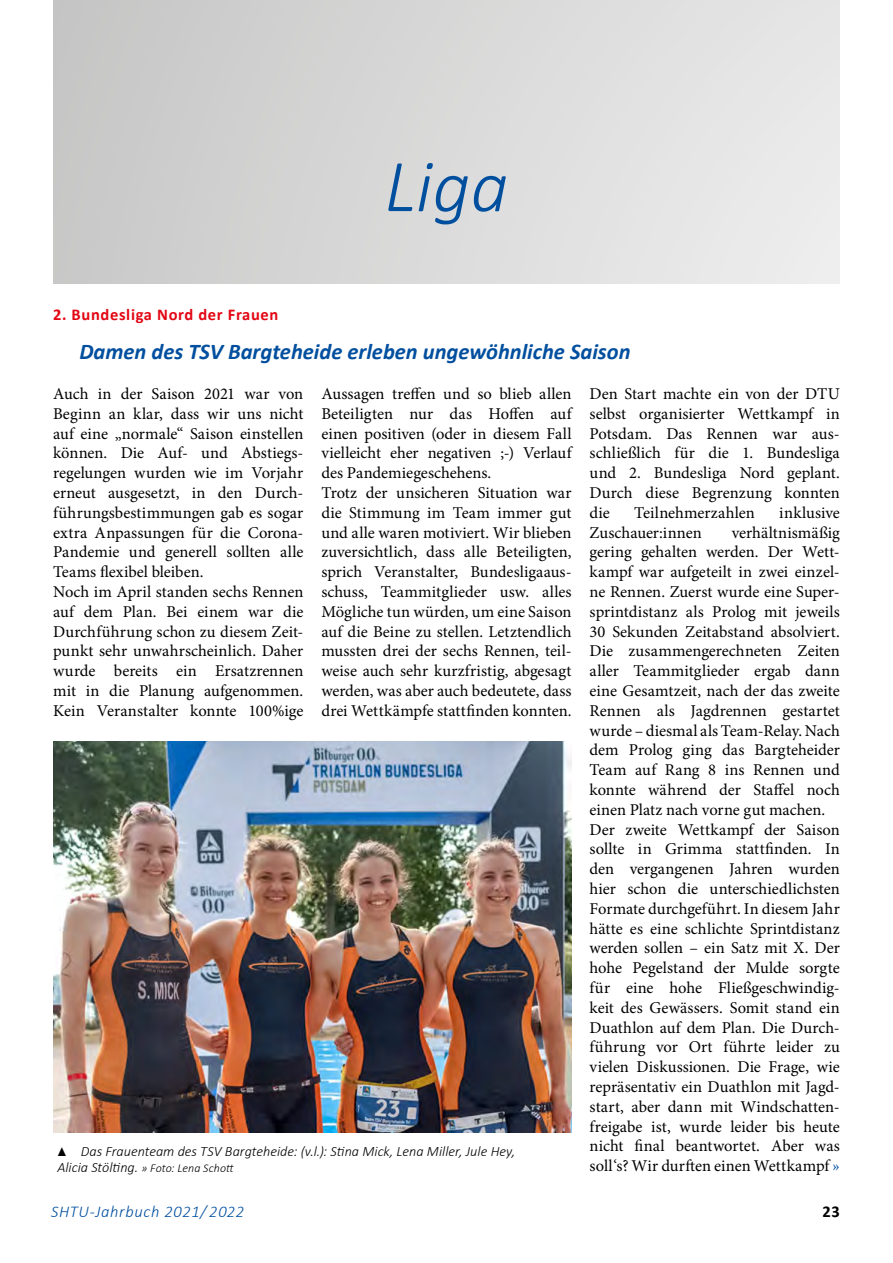
<style>
.page{position:relative;width:893px;height:1263px;background:#fff}
.page>*{position:absolute;margin:0;border:0;box-sizing:border-box;transform-origin:0 0}
.Kapitelüschrift{font:italic 300 75px "Calibri";color:#004f9f}
.Artikel-Üschrift{font:italic 700 22.5px "Calibri";color:#004f9f}
.fließ_ohne_einzug{font:16.5px/19.8px "Minion Pro";color:#000;text-align:justify}
.Artikel_-Kopfzeile_R{font:700 16.5px "Calibri";letter-spacing:.04em;color:#e30613}
.Artikel_-Kopfzeile_R-2{font:italic 300 16.5px "Calibri";letter-spacing:.04em;color:#004f9f}
.Artikel_-Kopfzeile_R-3{font:700 16.5px "Calibri";color:#000}
.Bildunterschrift{font:italic 300 14.25px "Calibri";color:#000}
.Bildunterschrift-2{font:italic 300 12px "Calibri";letter-spacing:.005em;color:#000}
.s1{color:#004f9f}
.s2{font-family:"Acumin Pro";font-weight:400;font-style:normal}
.s3{font-size:14.25px}
</style>
<div class="page">
<div style="left:53px;top:0;width:787px;height:284px;background:linear-gradient(to right,#c7c7c7,#ececec)"></div>
<img style="left:53px;top:741px;width:519px;height:391px">
<p class="Kapitelüschrift" style="left:384px;top:140px;width:126px">Liga</p>
<p class="Artikel_-Kopfzeile_R" style="left:53px;top:303px;width:227px">2. Bundesliga Nord der Frauen</p>
<p class="Artikel-Üschrift" style="left:79px;top:336px;width:553px">Damen des TSV Bargteheide erleben ungewöhnliche Saison</p>
<p class="fließ_ohne_einzug" style="left:53px;top:384px;width:252px">Auch in der Saison 2021 war von Beginn an klar, dass wir uns nicht auf eine „normale“ Saison einstellen können. Die Auf- und Abstiegs&shy;regelungen wurden wie im Vorjahr erneut ausgesetzt, in den Durch&shy;führungsbestimmungen gab es sogar extra Anpassungen für die Corona-Pandemie und generell sollten alle Teams flexibel bleiben.</p>
<p class="fließ_ohne_einzug" style="left:53px;top:582px;width:252px">Noch im April standen sechs Rennen auf dem Plan. Bei einem war die Durchführung schon zu diesem Zeit&shy;punkt sehr unwahrscheinlich. Daher wurde bereits ein Ersatzrennen mit in die Planung aufgenommen.<br>Kein Veranstalter konnte 100%ige</p>
<p class="fließ_ohne_einzug" style="left:321px;top:384px;width:252px">Aussagen treffen und so blieb allen Beteiligten nur das Hoffen auf einen positiven (oder in diesem Fall vielleicht eher negativen ;-) Verlauf des Pandemiegeschehens.</p>
<p class="fließ_ohne_einzug" style="left:321px;top:483px;width:252px">Trotz der unsicheren Situation war die Stimmung im Team immer gut und alle waren motiviert. Wir blieben zuversichtlich, dass alle Beteiligten, sprich Veranstalter, Bundesligaaus&shy;schuss, Teammitglieder usw. alles Mögliche tun würden, um eine Saison auf die Beine zu stellen. Letztendlich mussten drei der sechs Rennen, teil&shy;weise auch sehr kurzfristig, abgesagt werden, was aber auch bedeutete, dass drei Wettkämpfe stattfinden konnten.</p>
<p class="fließ_ohne_einzug" style="left:590px;top:384px;width:252px">Den Start machte ein von der DTU selbst organisierter Wettkampf in Potsdam. Das Rennen war aus&shy;schließlich für die 1. Bundesliga und 2. Bundesliga Nord geplant.<br>Durch diese Begrenzung konnten die</p>
<p class="fließ_ohne_einzug" style="left:634px;top:503px;width:122px">Teilnehmerzahlen</p>
<p class="fließ_ohne_einzug" style="left:779px;top:503px;width:62px">inklusive</p>
<p class="fließ_ohne_einzug" style="left:590px;top:522px;width:114px">Zuschauer:innen</p>
<p class="fließ_ohne_einzug" style="left:590px;top:522px;width:252px;text-indent:142px">verhältnismäßig gering gehalten werden. Der Wett&shy;kampf war aufgeteilt in zwei einzel&shy;ne Rennen. Zuerst wurde eine Super&shy;sprintdistanz als Prolog mit jeweils 30 Sekunden Zeitabstand absolviert.<br>Die zusammengerechneten Zeiten aller Teammitglieder ergab dann eine Gesamtzeit, nach der das zweite Rennen als Jagdrennen gestartet wurde – diesmal als Team-Relay. Nach dem Prolog ging das Bargteheider Team auf Rang 8 ins Rennen und konnte während der Staffel noch einen Platz nach vorne gut machen.</p>
<p class="fließ_ohne_einzug" style="left:590px;top:819px;width:252px">Der zweite Wettkampf der Saison sollte in Grimma stattfinden. In den vergangenen Jahren wurden hier schon die unterschiedlichsten Formate durchgeführt. In diesem Jahr hätte es eine schlichte Sprintdistanz werden sollen – ein Satz mit X. Der hohe Pegelstand der Mulde sorgte für eine hohe Fließgeschwindig&shy;keit des Gewässers. Somit stand ein Duathlon auf dem Plan. Die Durch&shy;führung vor Ort führte leider zu vielen Diskussionen. Die Frage, wie repräsentativ ein Duathlon mit Jagd&shy;start, aber dann mit Windschatten&shy;freigabe ist, wurde leider bis heute nicht final beantwortet. Aber was soll‘s? Wir durften einen Wettkampf <span class="s1">»</span></p>
<p class="Bildunterschrift" style="left:57px;top:1142px;width:459px"><span class="s2">▲</span> Das Frauenteam des TSV Bargteheide: (v.l.): Stina Mick, Lena Miller, Jule Hey,</p>
<p class="Bildunterschrift-2" style="left:57px;top:1160px;width:178px"><span class="s3">Alicia Stölting.</span> » Foto: Lena Schott</p>
<p class="Artikel_-Kopfzeile_R-2" style="left:51px;top:1201px;width:195px">SHTU-Jahrbuch 2021/ 2022</p>
<p class="Artikel_-Kopfzeile_R-3" style="left:822px;top:1200px;width:19px">23</p>
</div>
